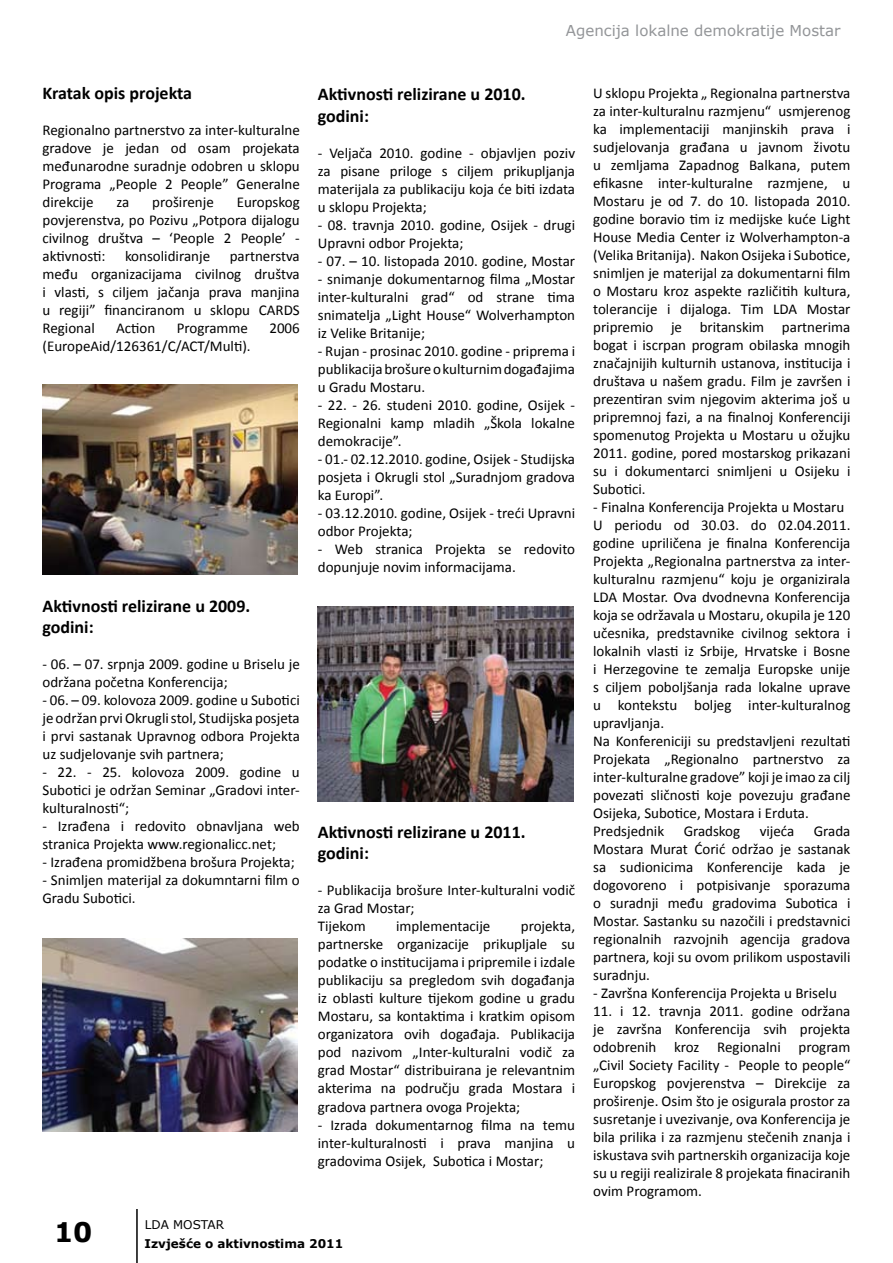
<style>
.page{position:relative;width:893px;height:1263px;background:#fff}
.page>*{position:absolute;margin:0;border:0;box-sizing:border-box;transform-origin:0 0}
.t1{font:700 27px "Verdana";color:#000}
.t2{font:700 18px/21.6px "Calibri";color:#000}
.t3{font:15px/18px "Calibri";color:#000;text-align:justify}
.t4{font:15px "Verdana";color:#939598}
.t5{font:700 12px "Verdana";color:#000}
.t6{font:12px "Verdana";color:#000}
</style>
<div class="page">
<hr style="left:136px;top:1209px;width:2px;height:54px;background:#000">
<img style="left:43px;top:384px;width:255px;height:190px">
<img style="left:43px;top:938px;width:255px;height:194px">
<img style="left:318px;top:607px;width:255px;height:194px">
<p class="t4" style="left:566px;top:20px;width:276px">Agencija lokalne demokratije Mostar</p>
<p class="t2" style="left:43px;top:82px;width:151px">Kratak opis projekta</p>
<p class="t3" style="left:43px;top:121px;width:259px">Regionalno partnerstvo za inter-kulturalne gradove je jedan od osam projekata međunarodne suradnje odobren u sklopu Programa „People 2 People” Generalne direkcije</p>
<p class="t3" style="left:117px;top:193px;width:14px">za</p>
<p class="t3" style="left:152px;top:193px;width:63px">proširenje</p>
<p class="t3" style="left:43px;top:193px;width:259px;text-indent:194px">Europskog povjerenstva, po Pozivu „Potpora dijalogu civilnog društva – ‘People 2 People’ - aktivnosti:</p>
<p class="t3" style="left:125px;top:247px;width:87px">konsolidiranje</p>
<p class="t3" style="left:43px;top:247px;width:259px;text-indent:187px">partnerstva među organizacijama civilnog društva i vlasti, s ciljem jačanja prava manjina u regiji” financiranom u sklopu CARDS Regional</p>
<p class="t3" style="left:116px;top:319px;width:41px">Action</p>
<p class="t3" style="left:177px;top:319px;width:73px">Programme</p>
<p class="t3" style="left:269px;top:319px;width:32px">2006</p>
<p class="t3" style="left:43px;top:337px;width:210px">(EuropeAid/126361/C/ACT/Multi).</p>
<p class="t2" style="left:43px;top:595px;width:209px">Aktivnosti relizirane u 2009. godini:</p>
<p class="t3" style="left:43px;top:655px;width:259px">- 06. – 07. srpnja 2009. godine u Briselu je održana početna Konferencija;</p>
<p class="t3" style="left:43px;top:691px;width:259px">- 06. – 09. kolovoza 2009. godine u Subotici je održan prvi Okrugli stol, Studijska posjeta i prvi sastanak Upravnog odbora Projekta uz sudjelovanje svih partnera;</p>
<p class="t3" style="left:43px;top:763px;width:259px">- 22. - 25. kolovoza 2009. godine u Subotici je održan Seminar „Gradovi inter&shy;kulturalnosti“;</p>
<p class="t3" style="left:43px;top:817px;width:259px">- Izrađena i redovito obnavljana web stranica Projekta www.regionalicc.net;</p>
<p class="t3" style="left:43px;top:853px;width:254px">- Izrađena promidžbena brošura Projekta;</p>
<p class="t3" style="left:43px;top:871px;width:259px">- Snimljen materijal za dokumntarni film o<br>Gradu Subotici.</p>
<p class="t2" style="left:318px;top:83px;width:209px">Aktivnosti relizirane u 2010. godini:</p>
<p class="t3" style="left:318px;top:144px;width:259px">- Veljača 2010. godine - objavljen poziv za pisane priloge s ciljem prikupljanja materijala za publikaciju koja će biti izdata u sklopu Projekta;</p>
<p class="t3" style="left:318px;top:216px;width:259px">- 08. travnja 2010. godine, Osijek - drugi<br>Upravni odbor Projekta;</p>
<p class="t3" style="left:318px;top:252px;width:259px">- 07. – 10. listopada 2010. godine, Mostar</p>
<p class="t3" style="left:318px;top:270px;width:259px">- snimanje dokumentarnog filma „Mostar inter-kulturalni grad“ od strane tima snimatelja „Light House“ Wolverhampton iz Velike Britanije;</p>
<p class="t3" style="left:318px;top:342px;width:259px">- Rujan - prosinac 2010. godine - priprema i publikacija brošure o kulturnim događajima u Gradu Mostaru.</p>
<p class="t3" style="left:318px;top:396px;width:259px">- 22. - 26. studeni 2010. godine, Osijek - Regionalni kamp mladih „Škola lokalne demokracije”.</p>
<p class="t3" style="left:318px;top:450px;width:259px">- 01.- 02.12.2010. godine, Osijek - Studijska posjeta i Okrugli stol „Suradnjom gradova ka Europi”.</p>
<p class="t3" style="left:318px;top:504px;width:259px">- 03.12.2010. godine, Osijek - treći Upravni odbor Projekta;</p>
<p class="t3" style="left:318px;top:540px;width:259px">- Web stranica Projekta se redovito dopunjuje novim informacijama.</p>
<p class="t2" style="left:318px;top:821px;width:209px">Aktivnosti relizirane u 2011. godini:</p>
<p class="t3" style="left:318px;top:881px;width:259px;text-align:left">- Publikacija brošure Inter-kulturalni vodič za Grad Mostar;<br>Tijekom</p>
<p class="t3" style="left:318px;top:917px;width:259px;text-indent:203px">projekta, partnerske organizacije prikupljale su podatke o institucijama i pripremile i izdale publikaciju sa pregledom svih događanja iz oblasti kulture tijekom godine u gradu Mostaru, sa kontaktima i kratkim opisom organizatora ovih događaja. Publikacija pod nazivom „Inter-kulturalni vodič za grad Mostar“ distribuirana je relevantnim akterima na području grada Mostara i gradova partnera ovoga Projekta;</p>
<p class="t3" style="left:318px;top:1115px;width:259px">- Izrada dokumentarnog filma na temu inter-kulturalnosti i prava manjina u gradovima Osijek, Subotica i Mostar;</p>
<p class="t3" style="left:396px;top:917px;width:96px">implementacije</p>
<p class="t3" style="left:593px;top:84px;width:259px">U sklopu Projekta „ Regionalna partnerstva za inter-kulturalnu razmjenu“ usmjerenog ka implementaciji manjinskih prava i sudjelovanja građana u javnom životu u zemljama Zapadnog Balkana, putem efikasne inter-kulturalne razmjene, u Mostaru je od 7. do 10. listopada 2010. godine boravio tim iz medijske kuće Light House Media Center iz Wolverhampton-a (Velika Britanija). Nakon Osijeka i Subotice, snimljen je materijal za dokumentarni film o Mostaru kroz aspekte različitih kultura, tolerancije i dijaloga. Tim LDA Mostar pripremio je britanskim partnerima bogat i iscrpan program obilaska mnogih značajnijih kulturnih ustanova, institucija i društava u našem gradu. Film je završen i prezentiran svim njegovim akterima još u pripremnoj fazi, a na finalnoj Konferenciji spomenutog Projekta u Mostaru u ožujku 2011. godine, pored mostarskog prikazani su i dokumentarci snimljeni u Osijeku i Subotici.</p>
<p class="t3" style="left:593px;top:498px;width:259px;text-align:left">- Finalna Konferencija Projekta u Mostaru U periodu od 30.03. do 02.04.2011. godine upriličena je finalna Konferencija Projekta „Regionalna partnerstva za inter&shy;kulturalnu razmjenu“ koju je organizirala LDA Mostar. Ova dvodnevna Konferencija koja se održavala u Mostaru, okupila je 120 učesnika, predstavnike civilnog sektora i lokalnih vlasti iz Srbije, Hrvatske i Bosne i Herzegovine te zemalja Europske unije s ciljem poboljšanja rada lokalne uprave u kontekstu boljeg inter-kulturalnog upravljanja.<br>Na Konfereniciji su predstavljeni rezultati Projekata „Regionalno partnerstvo za inter-kulturalne gradove” koji je imao za cilj povezati sličnosti koje povezuju građane Osijeka, Subotice, Mostara i Erduta.<br>Predsjednik</p>
<p class="t3" style="left:684px;top:822px;width:58px">Gradskog</p>
<p class="t3" style="left:760px;top:822px;width:36px">vijeća</p>
<p class="t3" style="left:593px;top:822px;width:259px;text-indent:221px">Grada Mostara Murat Ćorić održao je sastanak sa sudionicima Konferencije kada je dogovoreno i potpisivanje sporazuma o suradnji među gradovima Subotica i Mostar. Sastanku su nazočili i predstavnici regionalnih razvojnih agencija gradova partnera, koji su ovom prilikom uspostavili suradnju.</p>
<p class="t3" style="left:593px;top:984px;width:245px">- Završna Konferencija Projekta u Briselu</p>
<p class="t3" style="left:593px;top:1002px;width:259px">11. i 12. travnja 2011. godine održana je završna Konferencija svih projekta odobrenih kroz Regionalni program „Civil Society Facility - People to people“ Europskog povjerenstva – Direkcije za proširenje. Osim što je osigurala prostor za susretanje i uvezivanje, ova Konferencija je bila prilika i za razmjenu stečenih znanja i iskustava svih partnerskih organizacija koje su u regiji realizirale 8 projekata finaciranih ovim Programom.</p>
<h1 class="t1" style="left:54px;top:1213px;width:40px">10</h1>
<p class="t6" style="left:145px;top:1216px;width:81px">LDA MOSTAR</p>
<p class="t5" style="left:145px;top:1235px;width:200px">Izvješće o aktivnostima 2011</p>
</div>
